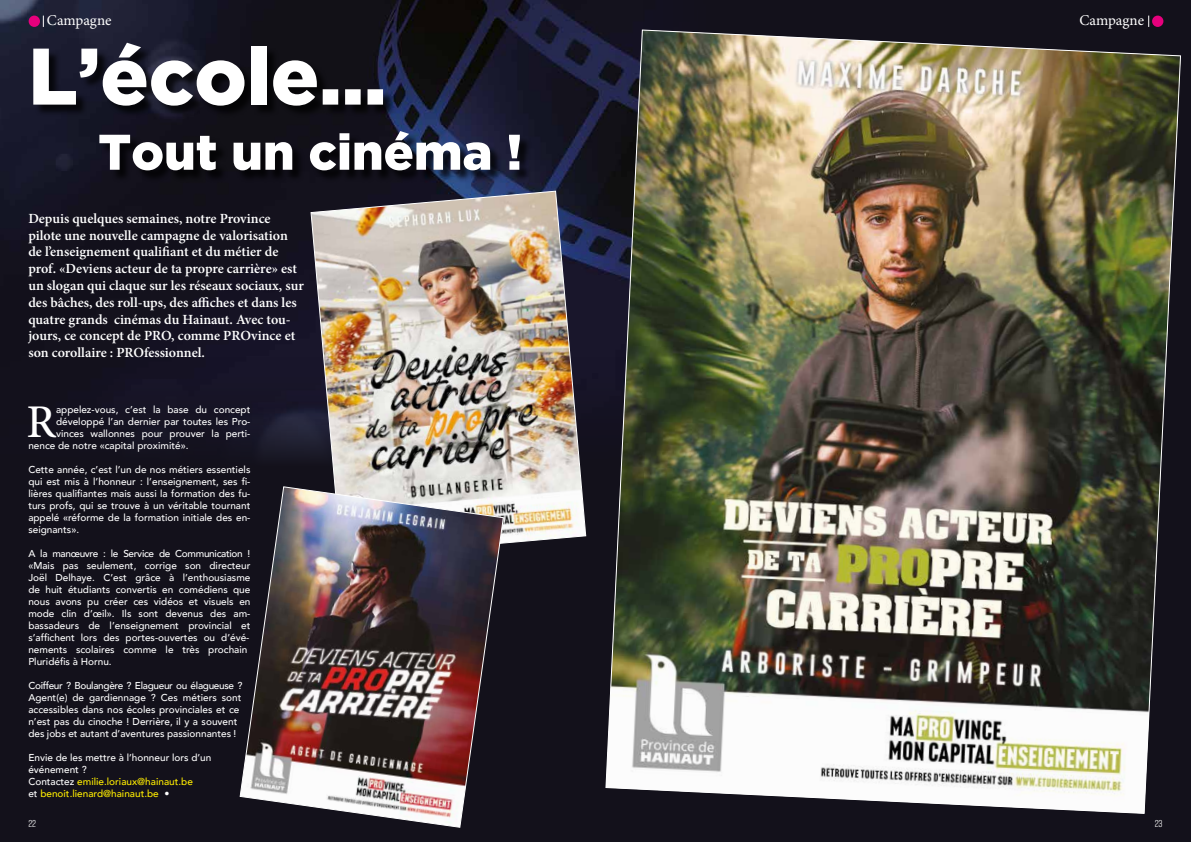
<style>
.page{position:relative;width:1191px;height:842px;background:#13111b}
.page>*{position:absolute;margin:0;border:0;box-sizing:border-box;transform-origin:0 0}
.t1{font:900 80px "Gotham";color:#fff}
.t2{font:900 50px "Gotham";color:#fff}
.t3{font:500 46.9px "Minion Pro";color:#fff}
.t4{font:15px "Minion Pro";letter-spacing:-.005em;color:#fff}
.t5{font:600 14px/16.8px "Minion Pro";color:#fff}
.t6{font:500 10px/12px "Avenir";color:#fff}
.t7{font:10px "Rift";color:#fff}
.s1{color:#ffed00}
.s2{font-weight:400}
</style>
<div class="page">
<img style="left:0;top:0;width:605px;height:357px">
<div style="left:29px;top:16px;width:11px;height:11px;background:#e6007d;border-radius:50%"></div>
<div style="left:1152px;top:16px;width:11px;height:11px;background:#e6007d;border-radius:50%"></div>
<div style="left:101px;top:133px;width:431px;height:50px;background:#000;opacity:.75"></div>
<div style="left:35px;top:45px;width:360px;height:73px;background:#000;opacity:.75"></div>
<img style="left:605px;top:29px;width:576px;height:785px">
<img style="left:310px;top:190px;width:277px;height:354px">
<img style="left:239px;top:486px;width:265px;height:342px">
<h3 class="t4" style="left:47px;top:10px;width:66px">Campagne</h3>
<h3 class="t4" style="left:1079px;top:10px;width:66px">Campagne</h3>
<h1 class="t1" style="left:28px;top:30px;width:360px">L’école…</h1>
<h2 class="t2" style="left:98px;top:123px;width:426px">Tout un cinéma !</h2>
<p class="t5" style="left:28px;top:210px;width:277px">Depuis quelques semaines, notre Province pilote une nouvelle campagne de valorisation de l’enseignement qualifiant et du métier de prof. «Deviens acteur de ta propre carrière» est un slogan qui claque sur les réseaux sociaux, sur des bâches, des roll-ups, des affiches et dans les quatre grands cinémas du Hainaut. Avec tou&shy;jours, ce concept de PRO, comme PROvince et son corollaire : PROfessionnel.</p>
<h3 class="t3" style="left:27px;top:390px;width:31px">R</h3>
<p class="t6" style="left:56px;top:402px;width:196px">appelez-vous, c’est la base du concept</p>
<p class="t6" style="left:56px;top:414px;width:196px">développé l’an dernier par toutes les Pro-</p>
<p class="t6" style="left:56px;top:426px;width:196px">vinces wallonnes pour prouver la perti-</p>
<p class="t6" style="left:28px;top:438px;width:162px">nence de notre «capital proximité».</p>
<p class="t6" style="left:28px;top:462px;width:224px;text-align:justify">Cette année, c’est l’un de nos métiers essentiels qui est mis à l’honneur : l’enseignement, ses fi&shy;lières qualifiantes mais aussi la formation des fu&shy;turs profs, qui se trouve à un véritable tournant appelé «réforme de la formation initiale des en&shy;seignants».</p>
<p class="t6" style="left:28px;top:546px;width:224px">A la manœuvre : le Service de Communication ! «Mais pas seulement, corrige son directeur Joël Delhaye. C’est grâce à l’enthousiasme de huit étudiants convertis en comédiens que nous avons pu créer ces vidéos et visuels en mode clin d’œil». Ils sont devenus des am&shy;bassadeurs de l’enseignement provincial et s’affichent lors des portes-ouvertes ou d’évé&shy;nements scolaires comme le très prochain Pluridéfis à Hornu.</p>
<p class="t6" style="left:28px;top:678px;width:215px">Coiffeur ? Boulangère ? Elagueur ou élagueuse ?<br>Agent(e) de gardiennage ? Ces métiers sont accessibles dans nos écoles provinciales et ce n’est pas du cinoche ! Derrière, il y a souvent des jobs et autant d’aventures passionnantes !</p>
<p class="t6" style="left:28px;top:750px;width:185px">Envie de les mettre à l’honneur lors d’un événement ?<br>Contactez <span class="s1">emilie.loriaux@hainaut.be<br></span>et <span class="s1">benoit.lienard@hainaut.be</span> <span class="s2">•</span></p>
<p class="t7" style="left:28px;top:816px;width:9px">22</p>
<p class="t7" style="left:1154px;top:816px;width:9px">23</p>
</div>
